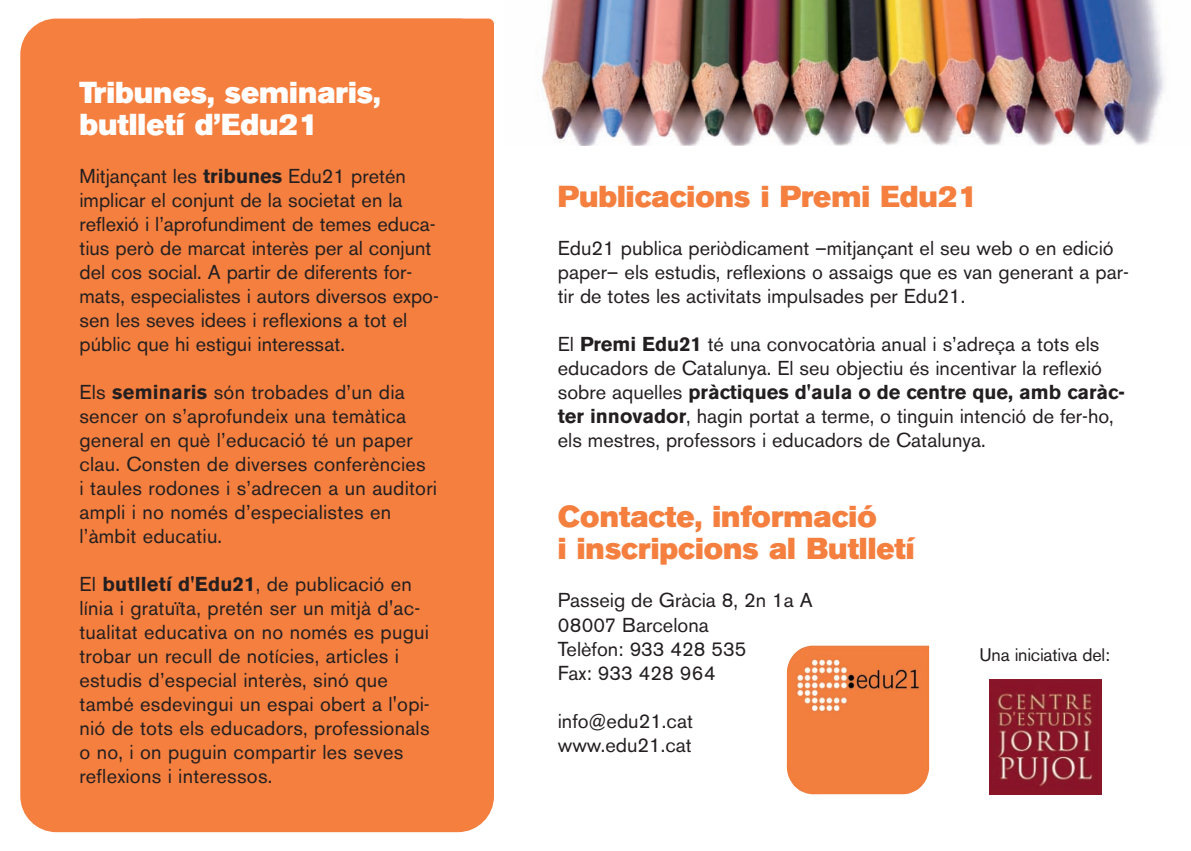
<style>
.page{position:relative;width:1191px;height:851px;background:#fff}
.page>*{position:absolute;margin:0;border:0;box-sizing:border-box;transform-origin:0 0}
.t1{font:30px/32px "Akzidenz Grotesk BE Super";color:#f47f3f}
.t2{font:30px/32px "Akzidenz Grotesk BE Super";color:#fff}
.t3{font:20px/24px "Akzidenz Grotesk BE";color:#231f20}
.t4{font:18px "Akzidenz Grotesk BE";letter-spacing:-.01em;color:#231f20}
.s1{font-weight:700}
</style>
<div class="page">
<img style="left:541px;top:0;width:624px;height:146px">
<img style="left:989px;top:679px;width:112px;height:114px">
<img style="left:786px;top:645px;width:143px;height:149px">
<div style="left:20px;top:19px;width:474px;height:813px;background:#f47f3f;border-radius:36px"></div>
<div style="left:135px;top:19px;width:359px;height:652px;background:#f47f3f;border-radius:6px"></div>
<h1 class="t2" style="left:79px;top:78px;width:303px">Tribunes, seminaris, butlletí d’Edu21</h1>
<p class="t3" style="left:79px;top:166px;width:361px">Mitjançant les <span class="s1">tribunes</span> Edu21 pretén implicar el conjunt de la societat en la reflexió i l’aprofundiment de temes educa&shy;tius però de marcat interès per al conjunt del cos social. A partir de diferents for&shy;mats, especialistes i autors diversos expo&shy;sen les seves idees i reflexions a tot el públic que hi estigui interessat.</p>
<p class="t3" style="left:79px;top:382px;width:359px">Els <span class="s1">seminaris</span> són trobades d’un dia sencer on s’aprofundeix una temàtica general en què l’educació té un paper clau. Consten de diverses conferències<br>i taules rodones i s’adrecen a un auditori ampli i no només d’especialistes en l’àmbit educatiu.</p>
<p class="t3" style="left:79px;top:574px;width:352px">El <span class="s1">butlletí d'Edu21</span>, de publicació en línia i gratuïta, pretén ser un mitjà d'ac&shy;tualitat educativa on no només es pugui trobar un recull de notícies, articles i estudis d’especial interès, sinó que també esdevingui un espai obert a l'opi&shy;nió de tots els educadors, professionals o no, i on puguin compartir les seves reflexions i interessos.</p>
<h1 class="t1" style="left:558px;top:183px;width:421px">Publicacions i Premi Edu21</h1>
<p class="t3" style="left:558px;top:238px;width:572px">Edu21 publica periòdicament –mitjançant el seu web o en edició paper– els estudis, reflexions o assaigs que es van generant a par&shy;tir de totes les activitats impulsades per Edu21.</p>
<p class="t3" style="left:558px;top:334px;width:569px">El <span class="s1">Premi Edu21</span> té una convocatòria anual i s’adreça a tots els educadors de Catalunya. El seu objectiu és incentivar la reflexió sobre aquelles <span class="s1">pràctiques d'aula o de centre que, amb caràc&shy;ter innovador</span>, hagin portat a terme, o tinguin intenció de fer-ho, els mestres, professors i educadors de Catalunya.</p>
<h1 class="t1" style="left:558px;top:503px;width:358px">Contacte, informació<br>i inscripcions al Butlletí</h1>
<p class="t3" style="left:558px;top:590px;width:256px">Passeig de Gràcia 8, 2n 1a A<br>08007 Barcelona<br>Telèfon: 933 428 535<br>Fax: 933 428 964</p>
<p class="t3" style="left:558px;top:710px;width:136px">info@edu21.cat www.edu21.cat</p>
<p class="t4" style="left:979px;top:648px;width:132px">Una iniciativa del:</p>
</div>
